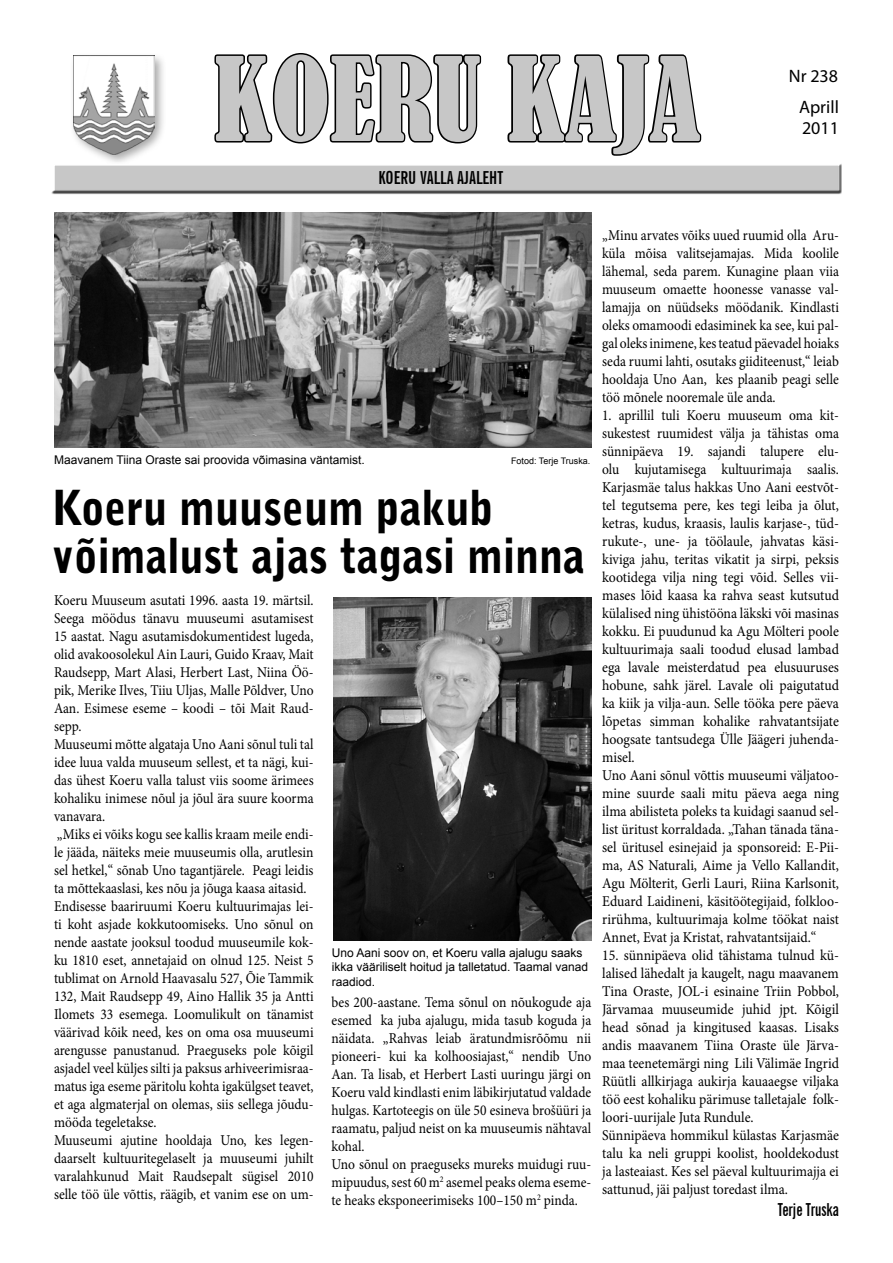
<style>
.page{position:relative;width:893px;height:1263px;background:#fff}
.page>*{position:absolute;margin:0;border:0;box-sizing:border-box;transform-origin:0 0}
.t1{font:condensed 108px "Bernard";color:#c7c7c7}
.t2{font:900 48px/48px "Bell Gothic";color:#000;scale:.9 1}
.t3{font:700 extra-condensed 18px "News Gothic BT";color:#000}
.t4{font:18px/21.6px "Myriad Pro";color:#000}
.t5{font:700 extra-condensed 18px "News Gothic BT";color:#000;scale:.9 1}
.t6{font:15px/18px "Minion Pro";color:#000;scale:.9 1}
.t7{font:15px/18px "Minion Pro";color:#000;scale:.92 1}
.t8{font:12px/14.4px "Arial";color:#000}
.t9{font:9px "Arial";color:#000}
</style>
<div class="page">
<div style="left:69px;top:52px;width:98px;height:114px;background:#000;opacity:.34"></div>
<img style="left:73px;top:56px;width:81px;height:99px">
<svg style="left:214px;top:53px;width:268px;height:91px"></svg>
<svg style="left:507px;top:54px;width:195px;height:102px"></svg>
<div style="left:51px;top:162px;width:790px;height:31px;background:#fff"></div>
<div style="left:51px;top:163px;width:791px;height:31px;background:#000;opacity:.75"></div>
<img style="left:54px;top:213px;width:537px;height:234px">
<img style="left:333px;top:598px;width:258px;height:342px">
<h1 class="t1" style="left:214px;top:37px;width:488px">KOERU KAJA</h1>
<p class="t3" style="left:378px;top:166px;width:126px">KOERU VALLA AJALEHT</p>
<p class="t4" style="left:789px;top:65px;width:51px">Nr 238</p>
<p class="t4" style="left:799px;top:96px;width:41px">Aprill<br>2011</p>
<p class="t8" style="left:54px;top:452px;width:312px">Maavanem Tiina Oraste sai proovida võimasina väntamist.</p>
<p class="t9" style="left:511px;top:454px;width:81px">Fotod: Terje Truska.</p>
<h2 class="t2" style="left:52px;top:484px;width:593px">Koeru muuseum pakub võimalust ajas tagasi minna</h2>
<p class="t6" style="left:54px;top:591px;width:290px">Koeru Muuseum asutati 1996. aasta 19. märtsil.<br>Seega möödus tänavu muuseumi asutamisest 15 aastat. Nagu asutamisdokumentidest lugeda, olid avakoosolekul Ain Lauri, Guido Kraav, Mait Raudsepp, Mart Alasi, Herbert Last, Niina Öö&shy;pik, Merike Ilves, Tiiu Uljas, Malle Põldver, Uno Aan. Esimese eseme – koodi – tõi Mait Raud&shy;sepp.<br>Muuseumi mõtte algataja Uno Aani sõnul tuli tal idee luua valda muuseum sellest, et ta nägi, kui&shy;das ühest Koeru valla talust viis soome ärimees kohaliku inimese nõul ja jõul ära suure koorma vanavara.<br>„Miks ei võiks kogu see kallis kraam meile endi&shy;le jääda, näiteks meie muuseumis olla, arutlesin sel hetkel,“ sõnab Uno tagantjärele. Peagi leidis ta mõttekaaslasi, kes nõu ja jõuga kaasa aitasid.<br>Endisesse baariruumi Koeru kultuurimajas lei&shy;ti koht asjade kokkutoomiseks. Uno sõnul on nende aastate jooksul toodud muuseumile kok&shy;ku 1810 eset, annetajaid on olnud 125. Neist 5 tublimat on Arnold Haavasalu 527, Õie Tammik 132, Mait Raudsepp 49, Aino Hallik 35 ja Antti Ilomets 33 esemega. Loomulikult on tänamist väärivad kõik need, kes on oma osa muuseumi arengusse panustanud. Praeguseks pole kõigil asjadel veel küljes silti ja paksus arhiveerimisraa&shy;matus iga eseme päritolu kohta igakülgset teavet, et aga algmaterjal on olemas, siis sellega jõudu&shy;mööda tegeletakse.<br>Muuseumi ajutine hooldaja Uno, kes legen&shy;daarselt kultuuritegelaselt ja muuseumi juhilt varalahkunud Mait Raudsepalt sügisel 2010 selle töö üle võttis, räägib, et vanim ese on um-</p>
<p class="t8" style="left:332px;top:945px;width:258px">Uno Aani soov on, et Koeru valla ajalugu saaks ikka vääriliselt hoitud ja talletatud. Taamal vanad raadiod.</p>
<p class="t6" style="left:332px;top:993px;width:290px">bes 200-aastane. Tema sõnul on nõukogude aja esemed ka juba ajalugu, mida tasub koguda ja näidata. „Rahvas leiab äratundmisrõõmu nii pioneeri- kui ka kolhoosiajast,“ nendib Uno Aan. Ta lisab, et Herbert Lasti uuringu järgi on Koeru vald kindlasti enim läbikirjutatud valdade hulgas. Kartoteegis on üle 50 esineva brošüüri ja raamatu, paljud neist on ka muuseumis nähtaval kohal.<br>Uno sõnul on praeguseks mureks muidugi ruu&shy;mipuudus, sest 60 m<sup>2</sup> asemel peaks olema eseme&shy;te heaks eksponeerimiseks 100–150 m<sup>2</sup> pinda.</p>
<p class="t6" style="left:602px;top:226px;width:265px;text-align:justify">„Minu arvates võiks uued ruumid olla Aru&shy;küla mõisa valitsejamajas. Mida koolile lähemal, seda parem. Kunagine plaan viia muuseum omaette hoonesse vanasse val&shy;lamajja on nüüdseks möödanik. Kindlasti oleks omamoodi edasiminek ka see, kui pal&shy;gal oleks inimene, kes teatud päevadel hoiaks seda ruumi lahti, osutaks giiditeenust,“ leiab hooldaja Uno Aan, kes plaanib peagi selle töö mõnele nooremale üle anda.</p>
<p class="t6" style="left:602px;top:406px;width:265px">1. aprillil tuli Koeru muuseum oma kit&shy;sukestest ruumidest välja ja tähistas oma sünnipäeva 19. sajandi talupere elu&shy;olu kujutamisega kultuurimaja saalis.<br>Karjasmäe talus hakkas Uno Aani eestvõt&shy;tel tegutsema pere, kes tegi leiba ja õlut, ketras, kudus, kraasis, laulis karjase-, tüd&shy;rukute-, une- ja töölaule, jahvatas käsi&shy;kiviga jahu, teritas vikatit ja sirpi, peksis kootidega vilja ning tegi võid. Selles vii&shy;mases lõid kaasa ka rahva seast kutsutud külalised ning ühistööna läkski või masinas kokku. Ei puudunud ka Agu Mölteri poole kultuurimaja saali toodud elusad lambad ega lavale meisterdatud pea elusuuruses hobune, sahk järel. Lavale oli paigutatud ka kiik ja vilja-aun. Selle tööka pere päeva lõpetas simman kohalike rahvatantsijate hoogsate tantsudega Ülle Jäägeri juhenda&shy;misel.<br>Uno Aani sõnul võttis muuseumi väljatoo&shy;mine suurde saali mitu päeva aega ning ilma abilisteta poleks ta kuidagi saanud sel&shy;list üritust korraldada. „Tahan tänada täna&shy;sel üritusel esinejaid ja sponsoreid: E-Pii&shy;ma, AS Naturali, Aime ja Vello Kallandit, Agu Mölterit, Gerli Lauri, Riina Karlsonit, Eduard Laidineni, käsitöötegijaid, folkloo&shy;rirühma, kultuurimaja kolme töökat naist Annet, Evat ja Kristat, rahvatantsijaid.“</p>
<p class="t7" style="left:602px;top:946px;width:259px">15. sünnipäeva olid tähistama tulnud kü&shy;lalised lähedalt ja kaugelt, nagu maavanem Tina Oraste, JOL-i esinaine Triin Pobbol, Järvamaa muuseumide juhid jpt. Kõigil head sõnad ja kingitused kaasas. Lisaks andis maavanem Tiina Oraste üle Järva&shy;maa teenetemärgi ning Lili Välimäe Ingrid Rüütli allkirjaga aukirja kauaaegse viljaka töö eest kohaliku pärimuse talletajale folk&shy;loori-uurijale Juta Rundule.<br>Sünnipäeva hommikul külastas Karjasmäe talu ka neli gruppi koolist, hooldekodust ja lasteaiast. Kes sel päeval kultuurimajja ei sattunud, jäi paljust toredast ilma.</p>
<p class="t5" style="left:778px;top:1198px;width:70px">Terje Truska</p>
</div>
